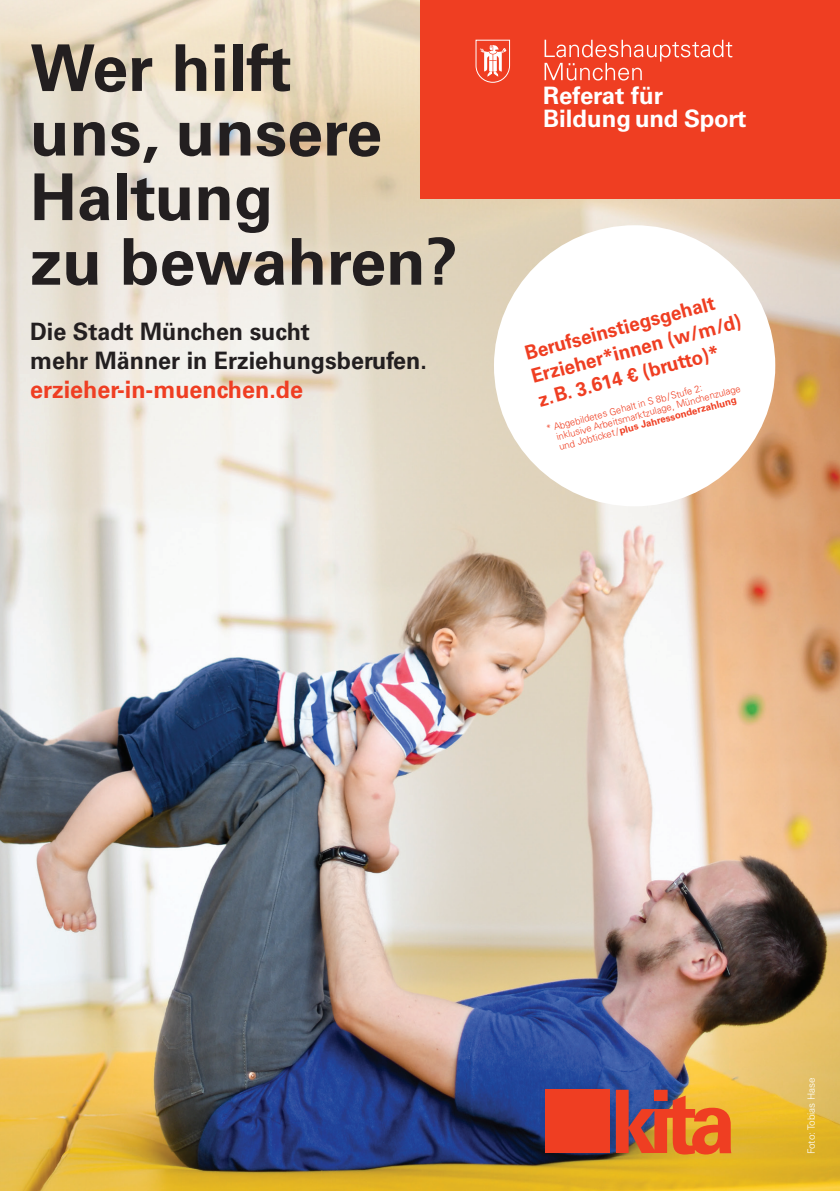
<style>
.page{position:relative;width:840px;height:1191px;background:#fff}
.page>*{position:absolute;margin:0;border:0;box-sizing:border-box;transform-origin:0 0}
.t1{font:700 64.6px/64.6px "Univers LT Std";color:#231f20}
.t2{font:700 24px/29px "Univers LT Std";color:#231f20}
.t3{font:700 24px/23px "Univers";color:#fff}
.t4{font:700 24px "Univers LT Std";color:#ef3e22}
.t5{font:700 19.6px/24.2px "Univers LT Std";color:#ef3e22}
.t6{font:300 10px "Univers LT Std";color:#fff}
.t7{font:300 9.8px/10.4px "Univers LT Std";color:#ef3e22}
.s1{font-weight:700}
</style>
<div class="page">
<img style="left:0;top:0;width:839px;height:1191px">
<div style="left:420px;top:0;width:419px;height:198px;background:#ef3e22"></div>
<svg style="left:544px;top:40px;width:188px;height:40px"></svg>
<svg style="left:475px;top:40px;width:35px;height:43px"></svg>
<svg style="left:615px;top:1089px;width:116px;height:65px;background:#cd6239"></svg>
<div style="left:545px;top:1089px;width:63px;height:64px;background:#ef3e22"></div>
<div style="left:493px;top:225px;width:281px;height:281px;background:#fff;border-radius:50%"></div>
<h1 class="t1" style="left:30px;top:36px;width:429px">Wer hilft<br>uns, unsere<br>Haltung<br>zu bewahren?</h1>
<h2 class="t2" style="left:30px;top:317px;width:398px">Die Stadt München sucht<br>mehr Männer in Erziehungsberufen.</h2>
<h2 class="t4" style="left:30px;top:375px;width:274px">erzieher-in-muenchen.de</h2>
<h2 class="t3" style="left:543px;top:85px;width:205px">Referat für<br>Bildung und Sport</h2>
<h3 class="t5" style="left:522px;top:342px;width:218px;rotate:-15deg">Berufseinstiegsgehalt<br>Erzieher*innen (w/m/d) z. B. 3.614 € (brutto)*</h3>
<p class="t7" style="left:552px;top:422px;width:192px;text-indent:-8px;rotate:-15deg">* Abgebildetes Gehalt in S 8b/Stufe 2: inklusive Arbeitsmarktzulage, Münchenzulage und Jobticket/<span class="s1">plus Jahressonderzahlung</span></p>
<p class="t6" style="left:804px;top:1154px;width:79px;rotate:-90deg">Foto: Tobias Hase</p>
</div>
